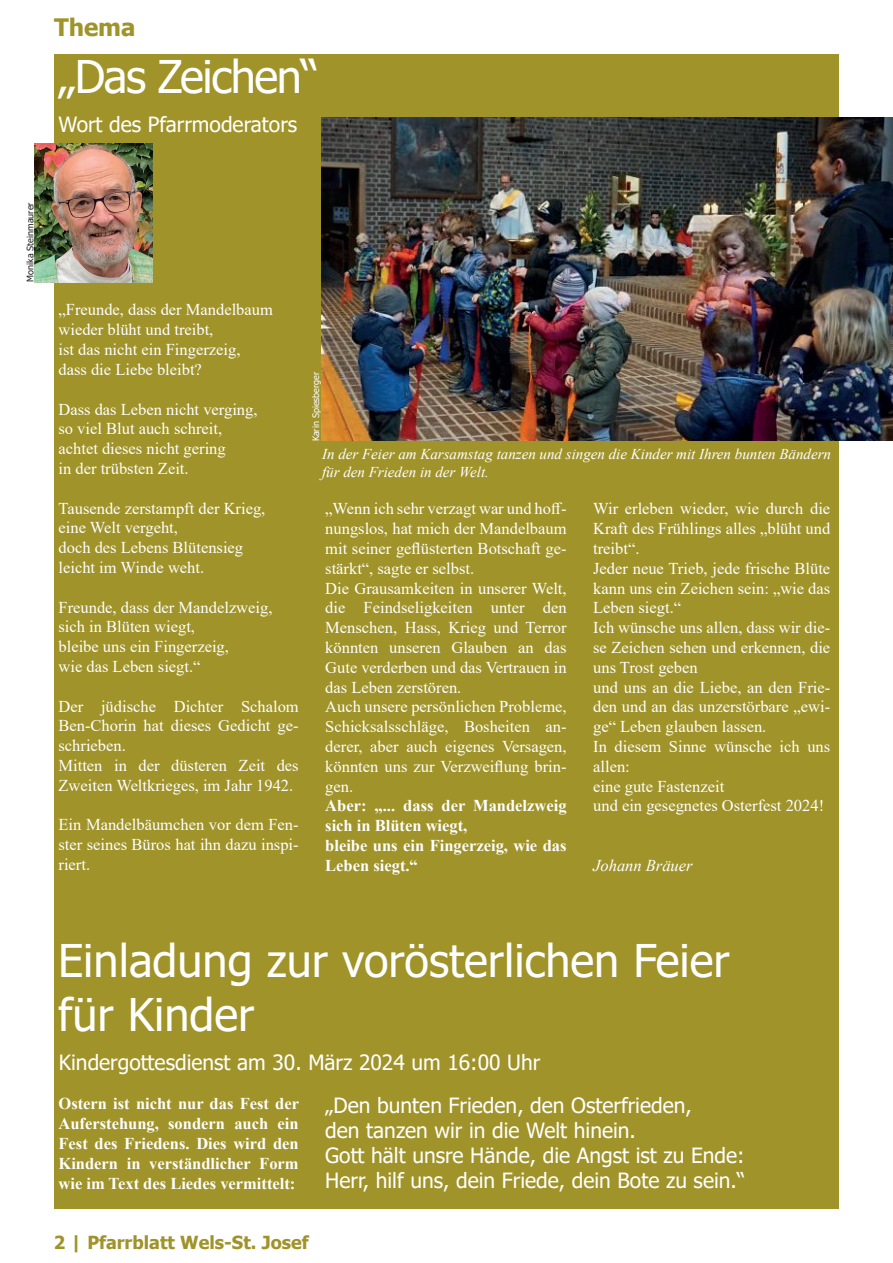
<style>
.page{position:relative;width:893px;height:1263px;background:#fff}
.page>*{position:absolute;margin:0;border:0;box-sizing:border-box;transform-origin:0 0}
.t1{font:45px/54px "Tahoma";color:#fff}
.t2{font:45px "Tahoma";letter-spacing:-.03em;color:#fff}
.t3{font:700 24px "Tahoma";color:#a09329}
.t4{font:21px/25.2px "Tahoma";color:#fff}
.t5{font:700 18px "Tahoma";color:#a09329}
.t6{font:16.5px/19.8px "Times New Roman";color:#fff}
.t7{font:700 16.5px/19.8px "Times New Roman";color:#fff}
.t8{font:italic 16.5px "Times New Roman";color:#fff}
.t9{font:italic 15px/18px "Times New Roman";color:#fff}
.t10{font:9px "Tahoma";color:#231f20}
.t11{font:9px "Tahoma";color:#fff}
</style>
<div class="page">
<div style="left:54px;top:54px;width:785px;height:1155px;background:#a09329"></div>
<img style="left:35px;top:144px;width:117px;height:138px">
<img style="left:321px;top:117px;width:572px;height:324px">
<h2 class="t3" style="left:54px;top:11px;width:83px">Thema</h2>
<h1 class="t2" style="left:58px;top:46px;width:262px">„Das Zeichen“</h1>
<p class="t4" style="left:59px;top:113px;width:240px">Wort des Pfarrmoderators</p>
<p class="t10" style="left:24px;top:282px;width:81px;rotate:-90deg">Monika Steinmaurer</p>
<p class="t6" style="left:59px;top:300px;width:216px">„Freunde, dass der Mandelbaum wieder blüht und treibt,<br>ist das nicht ein Fingerzeig, dass die Liebe bleibt?</p>
<p class="t6" style="left:59px;top:399px;width:201px">Dass das Leben nicht verging, so viel Blut auch schreit, achtet dieses nicht gering<br>in der trübsten Zeit.</p>
<p class="t6" style="left:59px;top:498px;width:208px">Tausende zerstampft der Krieg, eine Welt vergeht,<br>doch des Lebens Blütensieg leicht im Winde weht.</p>
<p class="t6" style="left:59px;top:597px;width:215px">Freunde, dass der Mandelzweig, sich in Blüten wiegt,<br>bleibe uns ein Fingerzeig,<br>wie das Leben siegt.“</p>
<p class="t6" style="left:59px;top:696px;width:242px">Der jüdische Dichter Schalom<br>Ben-Chorin hat dieses Gedicht ge&shy;schrieben.<br>Mitten in der düsteren Zeit des<br>Zweiten Weltkrieges, im Jahr 1942.</p>
<p class="t6" style="left:59px;top:814px;width:242px;text-align:justify">Ein Mandelbäumchen vor dem Fen&shy;ster seines Büros hat ihn dazu inspi&shy;riert.</p>
<p class="t11" style="left:310px;top:441px;width:71px;rotate:-90deg">Karin Spiesberger</p>
<p class="t9" style="left:322px;top:445px;width:510px">In der Feier am Karsamstag tanzen und singen die Kinder mit Ihren bunten Bändern für den Frieden in der Welt.</p>
<p class="t6" style="left:325px;top:498px;width:243px">„Wenn ich sehr verzagt war und hoff&shy;nungslos, hat mich der Mandelbaum mit seiner geflüsterten Botschaft ge&shy;stärkt“, sagte er selbst.<br>Die Grausamkeiten in unserer Welt, die Feindseligkeiten unter den<br>Menschen, Hass, Krieg und Terror könnten unseren Glauben an das<br>Gute verderben und das Vertrauen in das Leben zerstören.<br>Auch unsere persönlichen Probleme,<br>Schicksalsschläge, Bosheiten an&shy;derer, aber auch eigenes Versagen, könnten uns zur Verzweiflung brin&shy;gen.</p>
<p class="t7" style="left:325px;top:795px;width:243px">Aber: „... dass der Mandelzweig sich in Blüten wiegt,<br>bleibe uns ein Fingerzeig, wie das<br>Leben siegt.“</p>
<p class="t6" style="left:593px;top:498px;width:239px">Wir erleben wieder, wie durch die<br>Kraft des Frühlings alles „blüht und treibt“.<br>Jeder neue Trieb, jede frische Blüte kann uns ein Zeichen sein: „wie das<br>Leben siegt.“<br>Ich wünsche uns allen, dass wir die&shy;se Zeichen sehen und erkennen, die uns Trost geben<br>und uns an die Liebe, an den Frie&shy;den und an das unzerstörbare „ewi&shy;ge“ Leben glauben lassen.<br>In diesem Sinne wünsche ich uns allen:<br>eine gute Fastenzeit<br>und ein gesegnetes Osterfest 2024!</p>
<p class="t8" style="left:593px;top:854px;width:101px">Johann Bräuer</p>
<h1 class="t1" style="left:58px;top:936px;width:673px">Einladung zur vorösterlichen Feier für Kinder</h1>
<p class="t4" style="left:59px;top:1051px;width:483px">Kindergottesdienst am 30. März 2024 um 16:00 Uhr</p>
<p class="t7" style="left:59px;top:1093px;width:242px;text-align:justify">Ostern ist nicht nur das Fest der Auferstehung, sondern auch ein Fest des Friedens. Dies wird den Kindern in verständlicher Form wie im Text des Liedes vermittelt:</p>
<p class="t4" style="left:325px;top:1093px;width:422px">„Den bunten Frieden, den Osterfrieden,<br>den tanzen wir in die Welt hinein.<br>Gott hält unsre Hände, die Angst ist zu Ende:<br>Herr, hilf uns, dein Friede, dein Bote zu sein.“</p>
<p class="t5" style="left:54px;top:1230px;width:256px">2 | Pfarrblatt Wels-St. Josef</p>
</div>
